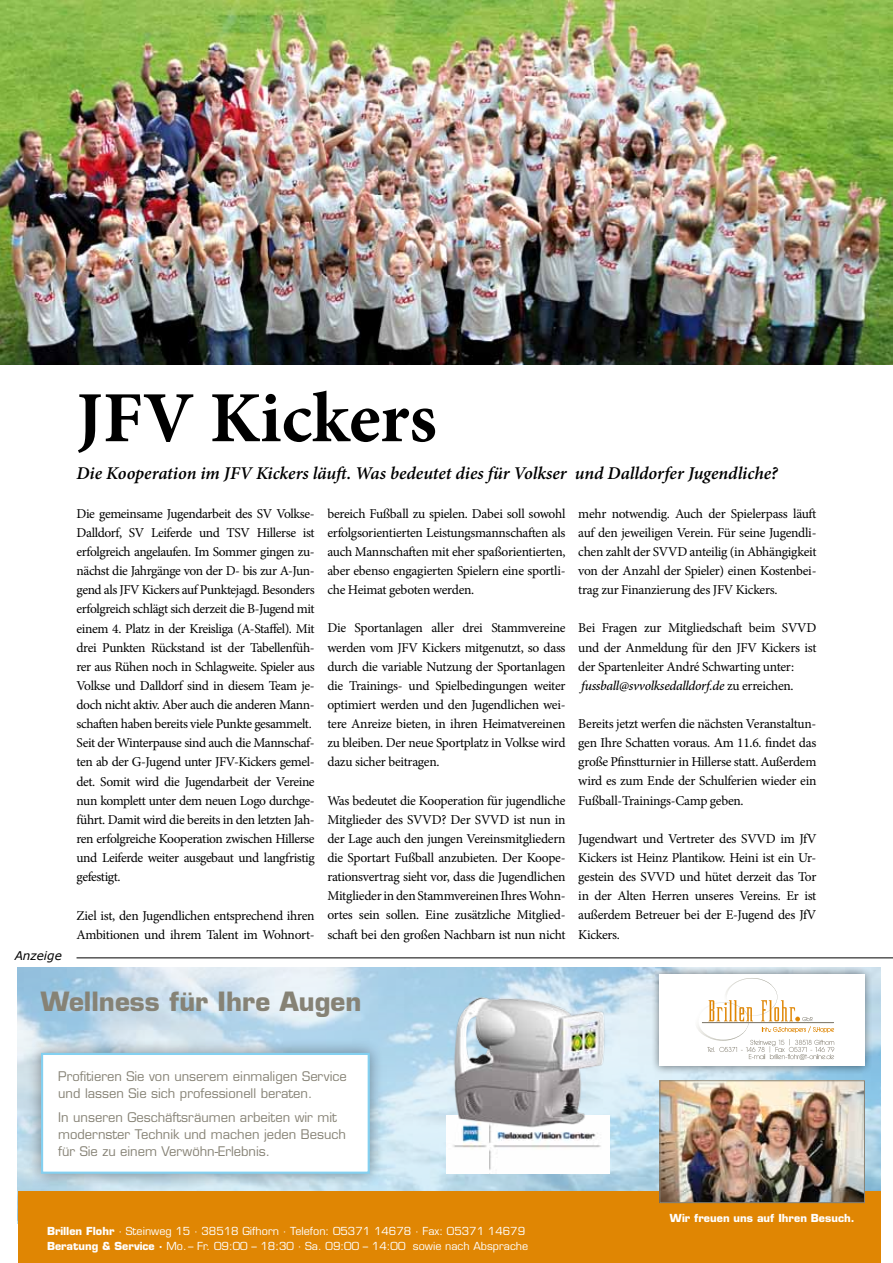
<style>
.page{position:relative;width:893px;height:1263px;background:#fff}
.page>*{position:absolute;margin:0;border:0;box-sizing:border-box;transform-origin:0 0}
.t1{font:700 72px "Minion Pro";color:#000}
.t2{font:700 25.95px "Eurostile";color:#868275}
.t3{font:italic 600 18px "Minion Pro";letter-spacing:-.005em;color:#000}
.t4{font:13.5px/19.2px "Minion Pro";letter-spacing:-.03em;color:#000;text-align:justify}
.t5{font:12.9px/17.2px "Eurostile";color:#868275}
.t6{font:italic 12px "Verdana";color:#000}
.t7{font:10.8px/15.1px "Eurostile";color:#fff}
.t8{font:700 10.8px "Eurostile";color:#fff}
.s1{font-weight:500;font-style:italic}
.s2{font-weight:700}
</style>
<div class="page">
<img style="left:0;top:0;width:893px;height:365px">
<hr style="left:77px;top:957px;width:816px;height:1px;background:#000">
<img style="left:18px;top:967px;width:862px;height:224px">
<div style="left:18px;top:1191px;width:862px;height:72px;background:#e08603"></div>
<div style="left:26px;top:1038px;width:357px;height:149px;background:#000;opacity:.4"></div>
<div style="left:42px;top:1054px;width:327px;height:119px;background:#fff"></div>
<div style="left:41px;top:1053px;width:329px;height:121px;border:2px solid #84d0f0"></div>
<img style="left:662px;top:1082px;width:201px;height:119px">
<div style="left:660px;top:1080px;width:205px;height:123px;border:1px solid #868275"></div>
<div style="left:651px;top:967px;width:222px;height:107px;background:#000;opacity:.5"></div>
<div style="left:660px;top:974px;width:205px;height:92px;background:#fff"></div>
<svg style="left:697px;top:978px;width:137px;height:82px"></svg>
<img style="left:446px;top:1131px;width:163px;height:43px">
<img style="left:441px;top:985px;width:174px;height:146px">
<p class="t6" style="left:15px;top:948px;width:49px">Anzeige</p>
<h1 class="t1" style="left:77px;top:367px;width:362px">JFV Kickers</h1>
<h3 class="t3" style="left:77px;top:461px;width:703px">Die Kooperation im JFV Kickers läuft. Was bedeutet dies für Volkser und Dalldorfer Jugendliche?</h3>
<p class="t4" style="left:77px;top:504px;width:240px;text-align:left">Die gemeinsame Jugendarbeit des SV Volkse-Dalldorf, SV Leiferde und TSV Hillerse ist erfolgreich angelaufen. Im Sommer gingen zu&shy;nächst die Jahrgänge von der D- bis zur A-Jun&shy;gend als JFV Kickers auf Punktejagd. Besonders erfolgreich schlägt sich derzeit die B-Jugend mit einem 4. Platz in der Kreisliga (A-Staffel). Mit drei Punkten Rückstand ist der Tabellenfüh&shy;rer aus Rühen noch in Schlagweite. Spieler aus Volkse und Dalldorf sind in diesem Team je&shy;doch nicht aktiv. Aber auch die anderen Mann&shy;schaften haben bereits viele Punkte gesammelt.<br>Seit der Winterpause sind auch die Mannschaf&shy;ten ab der G-Jugend unter JFV-Kickers gemel&shy;det. Somit wird die Jugendarbeit der Vereine nun komplett unter dem neuen Logo durchge&shy;führt. Damit wird die bereits in den letzten Jah&shy;ren erfolgreiche Kooperation zwischen Hillerse und Leiferde weiter ausgebaut und langfristig gefestigt.</p>
<p class="t4" style="left:77px;top:906px;width:240px">Ziel ist, den Jugendlichen entsprechend ihren<br>Ambitionen und ihrem Talent im Wohnort-</p>
<p class="t4" style="left:578px;top:504px;width:240px">mehr notwendig. Auch der Spielerpass läuft auf den jeweiligen Verein. Für seine Jugendli&shy;chen zahlt der SVVD anteilig (in Abhängigkeit von der Anzahl der Spieler) einen Kostenbei&shy;trag zur Finanzierung des JFV Kickers.</p>
<p class="t4" style="left:578px;top:618px;width:240px;text-align:left">Bei Fragen zur Mitgliedschaft beim SVVD und der Anmeldung für den JFV Kickers ist der Spartenleiter André Schwarting unter: <span class="s1">fussball@svvolksedalldorf.de</span> zu erreichen.</p>
<p class="t4" style="left:578px;top:714px;width:240px">Bereits jetzt werfen die nächsten Veranstaltun&shy;gen Ihre Schatten voraus. Am 11.6. findet das große Pfinstturnier in Hillerse statt. Außerdem wird es zum Ende der Schulferien wieder ein Fußball-Trainings-Camp geben.</p>
<p class="t4" style="left:578px;top:829px;width:240px">Jugendwart und Vertreter des SVVD im JfV Kickers ist Heinz Plantikow. Heini ist ein Ur&shy;gestein des SVVD und hütet derzeit das Tor in der Alten Herren unseres Vereins. Er ist außerdem Betreuer bei der E-Jugend des JfV Kickers.</p>
<p class="t4" style="left:327px;top:504px;width:240px">bereich Fußball zu spielen. Dabei soll sowohl erfolgsorientierten Leistungsmannschaften als auch Mannschaften mit eher spaßorientierten, aber ebenso engagierten Spielern eine sportli&shy;che Heimat geboten werden.</p>
<p class="t4" style="left:327px;top:619px;width:240px">Die Sportanlagen aller drei Stammvereine werden vom JFV Kickers mitgenutzt, so dass durch die variable Nutzung der Sportanlagen die Trainings- und Spielbedingungen weiter optimiert werden und den Jugendlichen wei&shy;tere Anreize bieten, in ihren Heimatvereinen zu bleiben. Der neue Sportplatz in Volkse wird dazu sicher beitragen.</p>
<p class="t4" style="left:327px;top:791px;width:240px">Was bedeutet die Kooperation für jugendliche Mitglieder des SVVD? Der SVVD ist nun in der Lage auch den jungen Vereinsmitgliedern die Sportart Fußball anzubieten. Der Koope&shy;rationsvertrag sieht vor, dass die Jugendlichen Mitglieder in den Stammvereinen Ihres Wohn&shy;ortes sein sollen. Eine zusätzliche Mitglied&shy;schaft bei den großen Nachbarn ist nun nicht</p>
<h2 class="t2" style="left:41px;top:985px;width:322px">Wellness für Ihre Augen</h2>
<p class="t5" style="left:58px;top:1067px;width:290px">Profitieren Sie von unserem einmaligen Service und lassen Sie sich professionell beraten.</p>
<p class="t5" style="left:58px;top:1108px;width:289px">In unseren Geschäftsräumen arbeiten wir mit modernster Technik und machen jeden Besuch für Sie zu einem Verwöhn-Erlebnis.</p>
<p class="t7" style="left:47px;top:1223px;width:483px"><span class="s2">Brillen Flohr</span> · Steinweg 15 · 38518 Gifhorn · Telefon: 05371 14678 · Fax: 05371 14679<br><span class="s2">Beratung &amp; Service ·</span> Mo.– Fr. 09:00 – 18:30 · Sa. 09:00 – 14:00 sowie nach Absprache</p>
<p class="t8" style="left:670px;top:1211px;width:186px">Wir freuen uns auf Ihren Besuch.</p>
</div>
